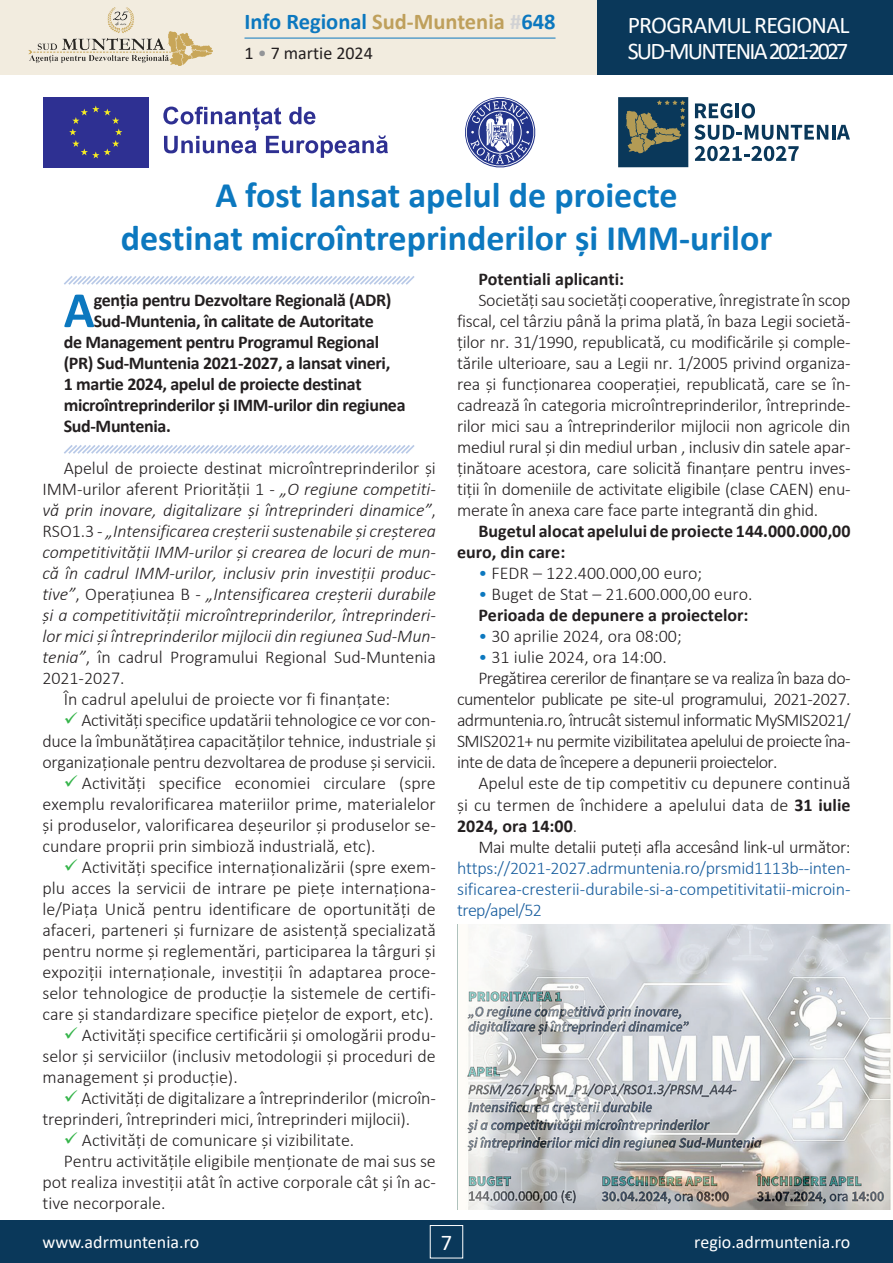
<style>
.page{position:relative;width:893px;height:1263px;background:#fff}
.page>*{position:absolute;margin:0;border:0;box-sizing:border-box;transform-origin:0 0}
.t1{font:700 51.15px "Calibri";color:#0c78bf}
.t2{font:700 36px/43.2px "Calibri";color:#0c78bf;text-align:center}
.t3{font:24px/25.5px "Calibri";letter-spacing:-.055em;color:#fff}
.t4{font:700 22.5px "Calibri";color:#0c78bf}
.t5{font:22.5px "Calibri";color:#fff}
.t6{font:300 18px/21px "Calibri";color:#231f20;text-align:justify}
.t7{font:italic 300 18px "Calibri";letter-spacing:-.005em;color:#231f20}
.t8{font:300 18px "Calibri";letter-spacing:-.035em;color:#231f20}
.t9{font:700 18px "Calibri";letter-spacing:-.02em;color:#231f20}
.t10{font:700 18px/21px "Calibri";color:#231f20}
.t11{font:300 18px/21px "Calibri";letter-spacing:-.015em;color:#175d9e;text-align:justify}
.t12{font:300 18px "Calibri";letter-spacing:-.025em;color:#231f20}
.t13{font:18px "Calibri";color:#fff}
.t14{font:18px "Calibri";color:#231f20}
.s1{color:#bfa05c}
.s2{color:#d1d2d4}
.s3{color:#939598}
.s4{font-style:italic}
.s5{font-style:normal}
.s6{color:#0c78bf}
.s7{font-weight:300;color:#0c78bf}
.s8{font-weight:300}
.s9{font-weight:700}
</style>
<div class="page">
<div style="left:0;top:1220px;width:893px;height:43px;background:#0a385a"></div>
<div style="left:0;top:0;width:893px;height:75px;background:#f2ecdf"></div>
<div style="left:597px;top:0;width:296px;height:75px;background:#0a385a"></div>
<hr style="left:244px;top:38px;width:311px;height:1px;background:#0c78bf">
<img style="left:28px;top:7px;width:185px;height:59px">
<svg style="left:695px;top:146px;width:104px;height:15px"></svg>
<svg style="left:837px;top:125px;width:13px;height:15px"></svg>
<hr style="left:832px;top:125px;width:3px;height:15px;background:#0a385a">
<svg style="left:694px;top:125px;width:134px;height:15px"></svg>
<svg style="left:742px;top:103px;width:13px;height:15px"></svg>
<hr style="left:735px;top:103px;width:4px;height:15px;background:#0a385a">
<svg style="left:695px;top:103px;width:37px;height:15px"></svg>
<div style="left:618px;top:97px;width:70px;height:70px;background:#0a385a"></div>
<svg style="left:625px;top:100px;width:60px;height:53px"></svg>
<div style="left:43px;top:97px;width:105px;height:70px;background:#2e3092"></div>
<svg style="left:69px;top:105px;width:53px;height:53px"></svg>
<svg style="left:163px;top:107px;width:225px;height:51px"></svg>
<svg style="left:465px;top:97px;width:71px;height:71px"></svg>
<svg style="left:64px;top:276px;width:351px;height:9px"></svg>
<svg style="left:64px;top:445px;width:351px;height:9px"></svg>
<img style="left:457px;top:924px;width:434px;height:285px">
<p class="t4" style="left:244px;top:6px;width:313px">Info Regional <span class="s1">Sud-Muntenia</span> <span class="s2">#</span>648</p>
<p class="t14" style="left:244px;top:41px;width:130px">1 <span class="s3">•</span> 7 martie 2024</p>
<h3 class="t3" style="left:628px;top:12px;width:223px">PROGRAMUL REGIONAL<br>SUD-MUNTENIA 2021-2027</h3>
<h2 class="t2" style="left:121px;top:173px;width:653px">A fost lansat apelul de proiecte<br>destinat microîntreprinderilor și IMM-urilor</h2>
<h1 class="t1" style="left:64px;top:274px;width:32px">A</h1>
<p class="t9" style="left:94px;top:287px;width:299px">genția pentru Dezvoltare Regională (ADR)</p>
<p class="t9" style="left:94px;top:308px;width:282px">Sud-Muntenia, în calitate de Autoritate</p>
<p class="t9" style="left:64px;top:329px;width:317px">de Management pentru Programul Regional</p>
<p class="t9" style="left:64px;top:350px;width:328px">(PR) Sud-Muntenia 2021-2027, a lansat vineri,</p>
<p class="t9" style="left:64px;top:371px;width:299px">1 martie 2024, apelul de proiecte destinat</p>
<p class="t9" style="left:64px;top:392px;width:343px">microîntreprinderilor și IMM-urilor din regiunea</p>
<p class="t9" style="left:64px;top:413px;width:109px">Sud-Muntenia.</p>
<p class="t6" style="left:64px;top:457px;width:374px">Apelul de proiecte destinat microîntreprinderilor și</p>
<p class="t6" style="left:42px;top:478px;width:395px">IMM-urilor aferent Priorității 1 - <span class="s4">„O regiune competiti-</span></p>
<p class="t7" style="left:42px;top:499px;width:395px">vă prin inovare, digitalizare și întreprinderi dinamice”<span class="s5">,</span></p>
<p class="t7" style="left:42px;top:520px;width:395px"><span class="s5">RSO1.3 -</span> „Intensificarea creșterii sustenabile și creșterea</p>
<p class="t7" style="left:42px;top:541px;width:395px">competitivității IMM-urilor și crearea de locuri de mun-</p>
<p class="t7" style="left:42px;top:562px;width:395px">că în cadrul IMM-urilor, inclusiv prin investiții produc-</p>
<p class="t7" style="left:42px;top:583px;width:395px">tive”<span class="s5">, Operațiunea B -</span> „Intensificarea creșterii durabile</p>
<p class="t7" style="left:42px;top:604px;width:395px">și a competitivității microîntreprinderilor, întreprinderi-</p>
<p class="t7" style="left:42px;top:625px;width:395px">lor mici și întreprinderilor mijlocii din regiunea Sud-Mun-</p>
<p class="t6" style="left:42px;top:646px;width:395px"><span class="s4">tenia”</span>, în cadrul Programului Regional Sud-Muntenia</p>
<p class="t6" style="left:42px;top:667px;width:84px">2021-2027.</p>
<p class="t6" style="left:64px;top:688px;width:328px">În cadrul apelului de proiecte vor fi finanțate:</p>
<p class="t6" style="left:81px;top:709px;width:356px">Activități specifice updatării tehnologice ce vor con-</p>
<p class="t6" style="left:42px;top:730px;width:395px">duce la îmbunătățirea capacităților tehnice, industriale și</p>
<p class="t6" style="left:42px;top:751px;width:395px">organizaționale pentru dezvoltarea de produse și servicii.</p>
<p class="t6" style="left:82px;top:772px;width:355px">Activități specifice economiei circulare (spre</p>
<p class="t6" style="left:42px;top:793px;width:395px">exemplu revalorificarea materiilor prime, materialelor</p>
<p class="t6" style="left:42px;top:814px;width:395px">și produselor, valorificarea deșeurilor și produselor se-</p>
<p class="t6" style="left:42px;top:835px;width:335px">cundare proprii prin simbioză industrială, etc).</p>
<p class="t6" style="left:82px;top:856px;width:355px">Activități specifice internaționalizării (spre exem-</p>
<p class="t6" style="left:42px;top:878px;width:395px">plu acces la servicii de intrare pe piețe internaționa-</p>
<p class="t6" style="left:42px;top:899px;width:395px">le/Piața Unică pentru identificare de oportunități de</p>
<p class="t6" style="left:42px;top:920px;width:395px">afaceri, parteneri și furnizare de asistență specializată</p>
<p class="t6" style="left:42px;top:941px;width:395px">pentru norme și reglementări, participarea la târguri și</p>
<p class="t6" style="left:42px;top:962px;width:395px">expoziții internaționale, investiții în adaptarea proce-</p>
<p class="t6" style="left:42px;top:983px;width:395px">selor tehnologice de producție la sistemele de certifi-</p>
<p class="t6" style="left:42px;top:1004px;width:392px">care și standardizare specifice piețelor de export, etc).</p>
<p class="t6" style="left:82px;top:1025px;width:355px">Activități specifice certificării și omologării produ-</p>
<p class="t6" style="left:42px;top:1046px;width:395px">selor și serviciilor (inclusiv metodologii și proceduri de</p>
<p class="t6" style="left:42px;top:1067px;width:197px">management și producție).</p>
<p class="t6" style="left:82px;top:1088px;width:356px">Activități de digitalizare a întreprinderilor (microîn-</p>
<p class="t6" style="left:42px;top:1109px;width:369px">treprinderi, întreprinderi mici, întreprinderi mijlocii).</p>
<p class="t6" style="left:82px;top:1130px;width:274px">Activități de comunicare și vizibilitate.</p>
<p class="t6" style="left:64px;top:1151px;width:374px">Pentru activitățile eligibile menționate de mai sus se</p>
<p class="t6" style="left:42px;top:1172px;width:395px">pot realiza investiții atât în active corporale cât și în ac-</p>
<p class="t6" style="left:42px;top:1193px;width:124px">tive necorporale.</p>
<p class="t10" style="left:478px;top:269px;width:147px">Potentiali aplicanti:</p>
<p class="t6" style="left:457px;top:290px;width:395px;text-indent:21px">Societăți sau societăți cooperative, înregistrate în scop fiscal, cel târziu până la prima plată, în baza Legii societă&shy;ților nr. 31/1990, republicată, cu modificările și comple&shy;tările ulterioare, sau a Legii nr. 1/2005 privind organiza&shy;rea și funcționarea cooperației, republicată, care se în&shy;cadrează în categoria microîntreprinderilor, întreprinde&shy;rilor mici sau a întreprinderilor mijlocii non agricole din mediul rural și din mediul urban , inclusiv din satele apar&shy;ținătoare acestora, care solicită finanțare pentru inves&shy;tiții în domeniile de activitate eligibile (clase CAEN) enu&shy;merate în anexa care face parte integrantă din ghid.</p>
<p class="t10" style="left:457px;top:521px;width:395px;text-indent:21px">Bugetul alocat apelului de proiecte 144.000.000,00 euro, din care:</p>
<p class="t6" style="left:478px;top:563px;width:225px"><span class="s6">•</span> FEDR – 122.400.000,00 euro;</p>
<p class="t10" style="left:478px;top:584px;width:276px"><span class="s7">•</span> <span class="s8">Buget de Stat – 21.600.000,00 euro.<br></span>Perioada de depunere a proiectelor:</p>
<p class="t6" style="left:478px;top:626px;width:205px"><span class="s6">•</span> 30 aprilie 2024, ora 08:00;</p>
<p class="t6" style="left:478px;top:647px;width:190px"><span class="s6">•</span> 31 iulie 2024, ora 14:00.</p>
<p class="t8" style="left:478px;top:667px;width:374px">Pregătirea cererilor de finanțare se va realiza în baza do-</p>
<p class="t8" style="left:457px;top:688px;width:395px">cumentelor publicate pe site-ul programului, 2021-2027.</p>
<p class="t8" style="left:457px;top:709px;width:395px">adrmuntenia.ro, întrucât sistemul informatic MySMIS2021/</p>
<p class="t8" style="left:457px;top:730px;width:395px">SMIS2021+ nu permite vizibilitatea apelului de proiecte îna-</p>
<p class="t8" style="left:457px;top:751px;width:322px">inte de data de începere a depunerii proiectelor.</p>
<p class="t6" style="left:478px;top:773px;width:374px">Apelul este de tip competitiv cu depunere continuă</p>
<p class="t6" style="left:457px;top:794px;width:395px">și cu termen de închidere a apelului data de <span class="s9">31 iulie</span></p>
<p class="t10" style="left:457px;top:815px;width:122px">2024, ora 14:00<span class="s8">.</span></p>
<p class="t12" style="left:478px;top:835px;width:374px">Mai multe detalii puteți afla accesând link-ul următor:</p>
<p class="t11" style="left:457px;top:857px;width:395px">https://2021-2027.adrmuntenia.ro/prsmid1113b--inten&shy;sificarea-cresterii-durabile-si-a-competitivitatii-microin&shy;trep/apel/52</p>
<p class="t13" style="left:43px;top:1230px;width:158px">www.adrmuntenia.ro</p>
<p class="t5" style="left:441px;top:1226px;width:13px">7</p>
<p class="t13" style="left:694px;top:1230px;width:158px">regio.adrmuntenia.ro</p>
</div>
